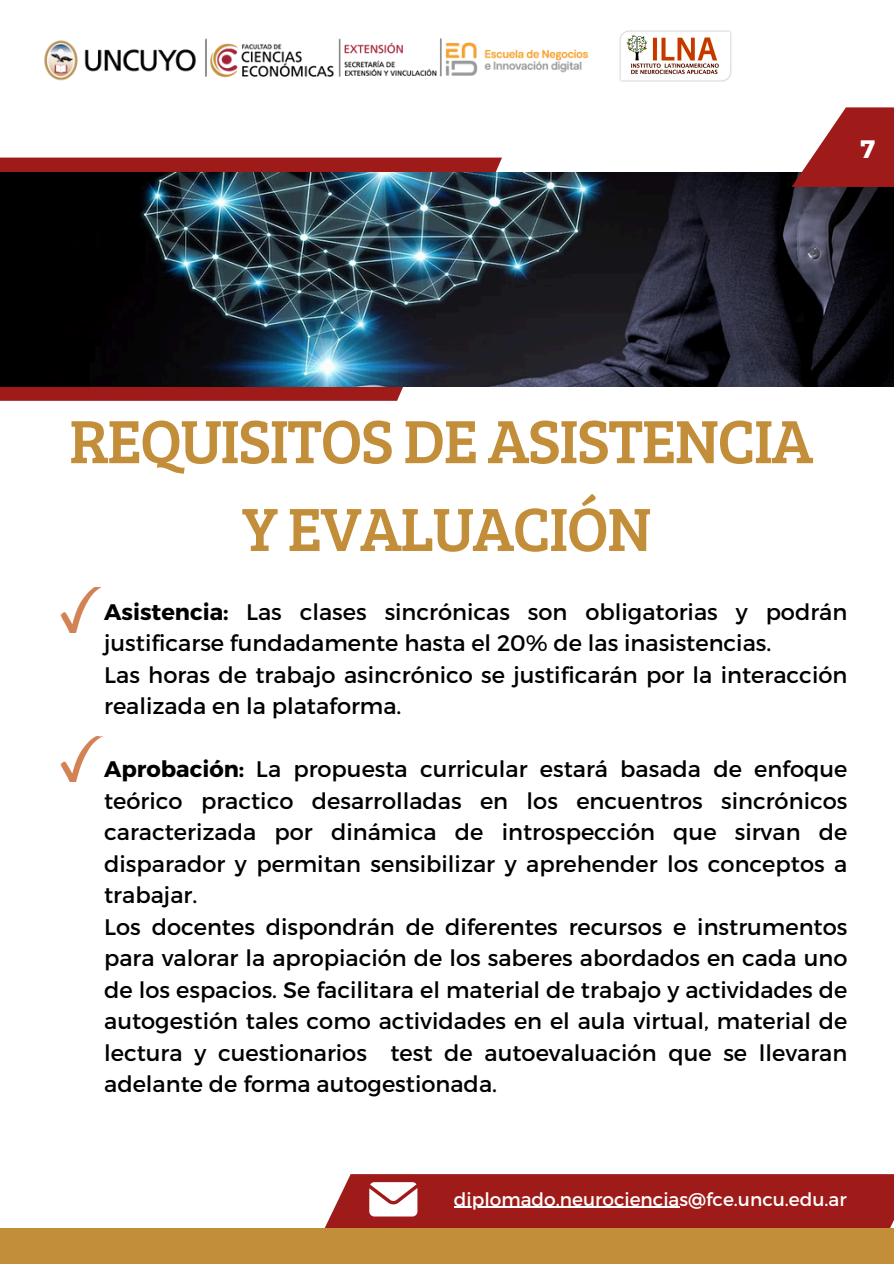
<style>
.page{position:relative;width:894px;height:1264px;background:#fff}
.page>*{position:absolute;margin:0;border:0;box-sizing:border-box;transform-origin:0 0}
.t1{font:63px/87.8px "Bree Serif";letter-spacing:-.025em;color:#c38e3a;text-align:center}
.t2{font:700 25.2px "Montserrat";color:#fff}
.t3{font:22.5px/31.5px "Montserrat";color:#000}
.t4{font:18.45px "Montserrat";color:#fff}
.s1{font-weight:700}
</style>
<div class="page">
<div style="left:268px;top:1174px;width:625px;height:89px;background:#9f1b19"></div>
<div style="left:0;top:1227px;width:893px;height:36px;background:#c38e3a"></div>
<svg style="left:369px;top:1182px;width:48px;height:34px"></svg>
<svg style="left:0;top:158px;width:501px;height:243px;fill:#9f1b19"></svg>
<img style="left:0;top:172px;width:893px;height:214px">
<svg style="left:791px;top:107px;width:102px;height:80px;fill:#9f1b19"></svg>
<img style="left:61px;top:587px;width:41px;height:45px">
<img style="left:61px;top:736px;width:43px;height:45px">
<img style="left:44px;top:38px;width:545px;height:43px">
<hr style="left:454px;top:1206px;width:35px;height:1px;background:#fff">
<hr style="left:489px;top:1206px;width:190px;height:1px;background:#fff">
<img style="left:619px;top:30px;width:113px;height:52px">
<p class="t2" style="left:860px;top:133px;width:16px">7</p>
<p class="t1" style="left:69px;top:394px;width:745px">REQUISITOS DE ASISTENCIA<br>Y EVALUACIÓN</p>
<p class="t3" style="left:104px;top:594px;width:744px"><span class="s1">Asistencia:</span> Las clases sincrónicas son obligatorias y podrán justificarse fundadamente hasta el 20% de las inasistencias.<br>Las horas de trabajo asincrónico se justificarán por la interacción realizada en la plataforma.</p>
<p class="t3" style="left:104px;top:752px;width:744px"><span class="s1">Aprobación:</span> La propuesta curricular estará basada de enfoque teórico practico desarrolladas en los encuentros sincrónicos caracterizada por dinámica de introspección que sirvan de disparador y permitan sensibilizar y aprehender los conceptos a trabajar.<br>Los docentes dispondrán de diferentes recursos e instrumentos para valorar la apropiación de los saberes abordados en cada uno de los espacios. Se facilitara el material de trabajo y actividades de autogestión tales como actividades en el aula virtual, material de lectura y cuestionarios test de autoevaluación que se llevaran adelante de forma autogestionada.</p>
<h1 class="t4" style="left:454px;top:1186px;width:394px">diplomado.neurociencias@fce.uncu.edu.ar</h1>
</div>
